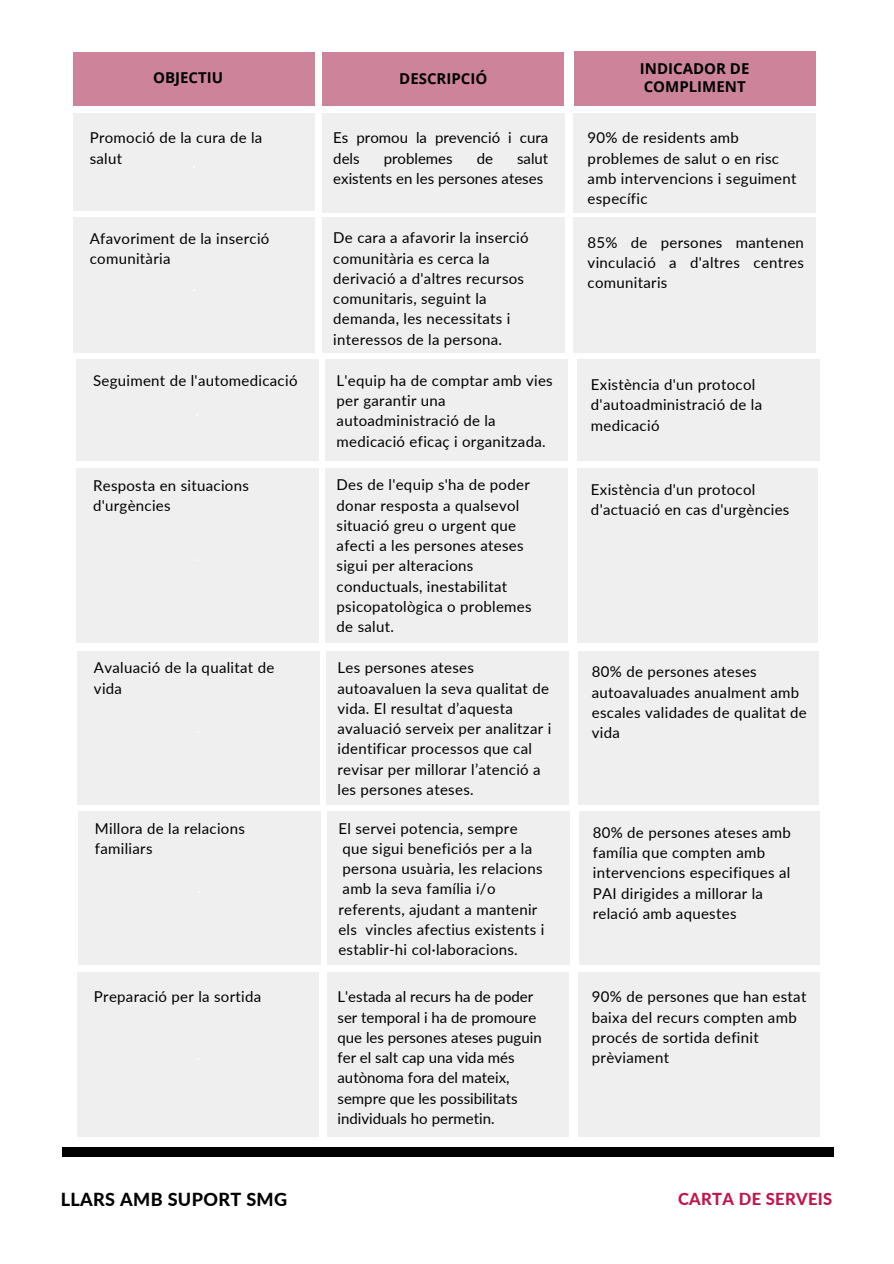
<style>
.page{position:relative;width:894px;height:1264px;background:#fff}
.page>*{position:absolute;margin:0;border:0;box-sizing:border-box;transform-origin:0 0}
.t1{font:800 18px "Lato";letter-spacing:.02em;color:#000}
.t2{font:800 16.5px "Lato";letter-spacing:.02em;color:#c2154c}
.t3{font:15px/20.2px "Lato";letter-spacing:.02em;color:#000}
.t4{font:15px/20.2px "Lato";color:#000}
.t5{font:700 15px/18px "Open Sans";color:#000}
</style>
<div class="page">
<div style="left:62px;top:1147px;width:771px;height:9px;background:#000"></div>
<div style="left:73px;top:52px;width:242px;height:53px;background:#cd849b"></div>
<div style="left:73px;top:113px;width:242px;height:98px;background:#efefef"></div>
<div style="left:573px;top:51px;width:242px;height:54px;background:#cd849b"></div>
<div style="left:322px;top:113px;width:242px;height:99px;background:#efefef"></div>
<div style="left:573px;top:113px;width:242px;height:99px;background:#efefef"></div>
<div style="left:322px;top:52px;width:242px;height:53px;background:#cd849b"></div>
<div style="left:73px;top:217px;width:242px;height:136px;background:#efefef"></div>
<div style="left:322px;top:217px;width:242px;height:136px;background:#efefef"></div>
<div style="left:573px;top:217px;width:242px;height:136px;background:#efefef"></div>
<div style="left:76px;top:468px;width:242px;height:174px;background:#efefef"></div>
<div style="left:325px;top:468px;width:242px;height:174px;background:#efefef"></div>
<div style="left:577px;top:468px;width:239px;height:174px;background:#efefef"></div>
<div style="left:76px;top:359px;width:242px;height:102px;background:#efefef"></div>
<div style="left:325px;top:359px;width:242px;height:102px;background:#efefef"></div>
<div style="left:577px;top:359px;width:241px;height:102px;background:#efefef"></div>
<div style="left:77px;top:651px;width:242px;height:153px;background:#efefef"></div>
<div style="left:326px;top:651px;width:242px;height:153px;background:#efefef"></div>
<div style="left:577px;top:651px;width:240px;height:153px;background:#efefef"></div>
<div style="left:78px;top:811px;width:242px;height:153px;background:#efefef"></div>
<div style="left:327px;top:811px;width:242px;height:153px;background:#efefef"></div>
<div style="left:578px;top:811px;width:240px;height:153px;background:#efefef"></div>
<div style="left:77px;top:971px;width:242px;height:165px;background:#efefef"></div>
<div style="left:326px;top:971px;width:242px;height:165px;background:#efefef"></div>
<div style="left:577px;top:971px;width:242px;height:165px;background:#efefef"></div>
<h2 class="t5" style="left:153px;top:68px;width:71px">OBJECTIU</h2>
<p class="t3" style="left:90px;top:127px;width:174px">Promoció de la cura de la salut</p>
<p class="t5" style="left:399px;top:69px;width:90px">DESCRIPCIÓ</p>
<p class="t4" style="left:333px;top:127px;width:216px">Es promou la prevenció i cura dels</p>
<p class="t4" style="left:333px;top:148px;width:216px;text-indent:184px">salut existents en les persones ateses</p>
<p class="t4" style="left:383px;top:148px;width:70px">problemes</p>
<p class="t3" style="left:476px;top:148px;width:18px">de</p>
<p class="t5" style="left:639px;top:60px;width:111px">INDICADOR DE<br>COMPLIMENT</p>
<p class="t3" style="left:587px;top:127px;width:210px">90% de residents amb problemes de salut o en risc amb intervencions i seguiment específic</p>
<p class="t3" style="left:333px;top:227px;width:197px">De cara a afavorir la inserció comunitària es cerca la derivació a d'altres recursos comunitaris, seguint la demanda, les necessitats i interessos de la persona.</p>
<p class="t3" style="left:90px;top:228px;width:181px">Afavoriment de la inserció comunitària</p>
<p class="t3" style="left:587px;top:232px;width:218px;text-align:justify">85% de persones mantenen vinculació a d'altres centres comunitaris</p>
<p class="t3" style="left:93px;top:370px;width:206px">Seguiment de l'automedicació</p>
<p class="t3" style="left:590px;top:374px;width:173px">Existència d'un protocol d'autoadministració de la medicació</p>
<p class="t3" style="left:336px;top:370px;width:218px">L'equip ha de comptar amb vies per garantir una autoadministració de la medicació eficaç i organitzada.</p>
<p class="t3" style="left:336px;top:474px;width:196px">Des de l'equip s'ha de poder donar resposta a qualsevol situació greu o urgent que afecti a les persones ateses sigui per alteracions conductuals, inestabilitat psicopatològica o problemes de salut.</p>
<p class="t3" style="left:93px;top:474px;width:157px">Resposta en situacions d'urgències</p>
<p class="t3" style="left:590px;top:478px;width:200px">Existència d'un protocol d'actuació en cas d'urgències</p>
<p class="t3" style="left:94px;top:657px;width:182px">Avaluació de la qualitat de vida</p>
<p class="t3" style="left:591px;top:661px;width:216px">80% de persones ateses autoavaluades anualment amb escales validades de qualitat de vida</p>
<p class="t3" style="left:337px;top:657px;width:215px">Les persones ateses autoavaluen la seva qualitat de vida. El resultat d’aquesta avaluació serveix per analitzar i identificar processos que cal revisar per millorar l’atenció a les persones ateses.</p>
<p class="t3" style="left:338px;top:817px;width:181px">El servei potencia, sempre</p>
<p class="t3" style="left:342px;top:838px;width:191px">que sigui beneficiós per a la</p>
<p class="t3" style="left:342px;top:858px;width:201px">persona usuària, les relacions</p>
<p class="t3" style="left:338px;top:878px;width:207px">amb la seva família i/o referents, ajudant a mantenir els vincles afectius existents i establir-hi col·laboracions.</p>
<p class="t3" style="left:95px;top:818px;width:151px">Millora de la relacions familiars</p>
<p class="t3" style="left:592px;top:821px;width:199px">80% de persones ateses amb família que compten amb intervencions especifiques al<br>PAI dirigides a millorar la relació amb aquestes</p>
<p class="t3" style="left:94px;top:986px;width:169px">Preparació per la sortida</p>
<p class="t3" style="left:591px;top:986px;width:216px">90% de persones que han estat baixa del recurs compten amb procés de sortida definit prèviament</p>
<p class="t4" style="left:337px;top:986px;width:206px">L'estada al recurs ha de poder ser temporal i ha de promoure que les persones ateses puguin fer el salt cap una vida més autònoma fora del mateix, sempre que les possibilitats individuals ho permetin.</p>
<h1 class="t1" style="left:61px;top:1187px;width:228px">LLARS AMB SUPORT SMG</h1>
<h2 class="t2" style="left:677px;top:1188px;width:156px">CARTA DE SERVEIS</h2>
</div>
